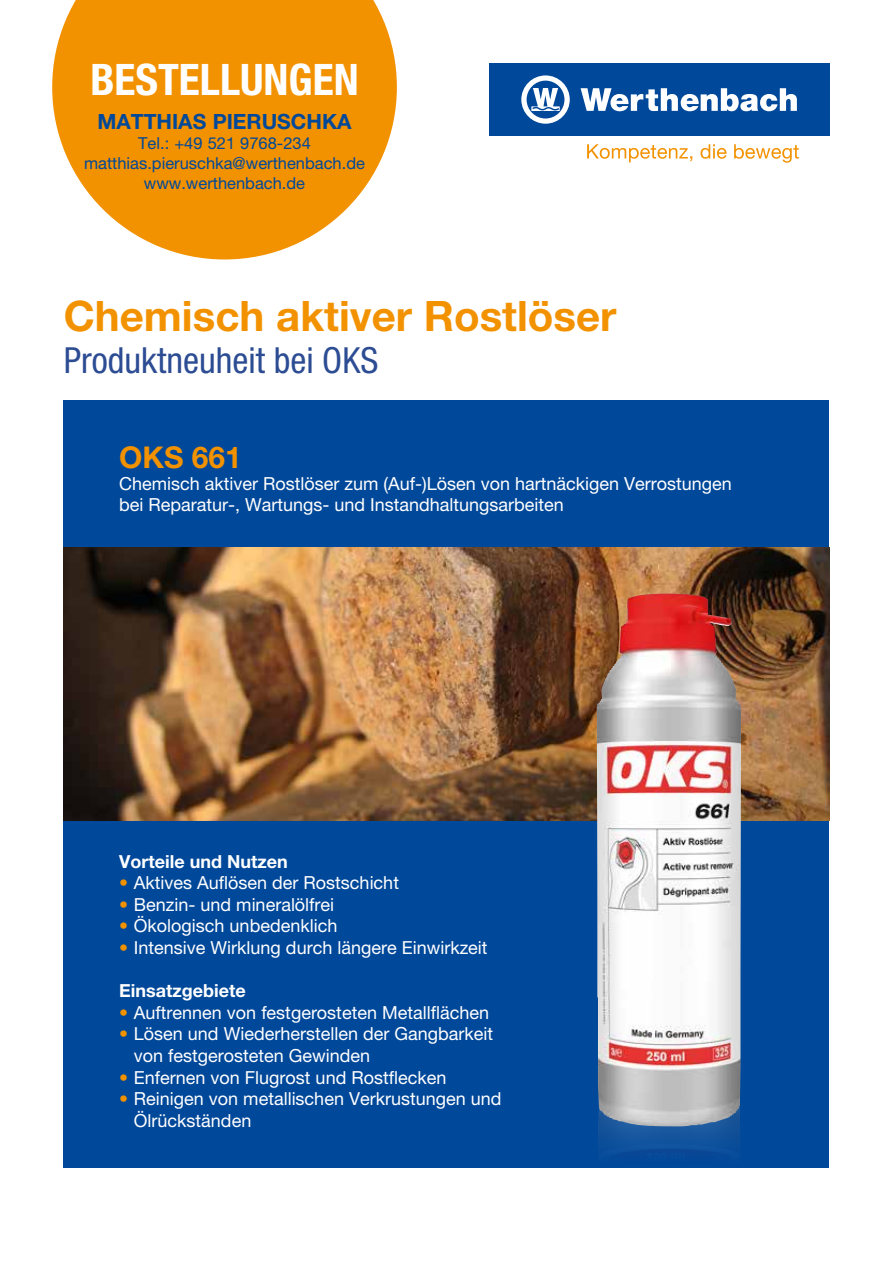
<style>
.page{position:relative;width:893px;height:1263px;background:#fff}
.page>*{position:absolute;margin:0;border:0;box-sizing:border-box;transform-origin:0 0}
.t1{font:700 condensed 43.5px "Helvetica Neue LT Pro";color:#fff}
.t2{font:700 42px "Helvetica Neue LT Pro";color:#f39200}
.t3{font:condensed 36px "Helvetica Neue LT Pro";color:#2c4c93}
.t4{font:700 30px "Helvetica Neue LT Pro";color:#f39200}
.t5{font:700 21px "Helvetica Neue LT Pro";color:#00489a}
.t6{font:18px/21.6px "Helvetica Neue LT Pro";color:#fff}
.t7{font:700 18px "Helvetica Neue LT Pro";color:#fff}
.t8{font:16.5px/19.8px "Helvetica Neue LT Pro";color:#00489a;text-align:center}
.s1{color:#f39200}
</style>
<div class="page">
<div style="left:64px;top:400px;width:765px;height:767px;background:#00489a"></div>
<img style="left:64px;top:547px;width:765px;height:273px">
<svg style="left:52px;top:0;width:345px;height:259px;fill:#f39200"></svg>
<div style="left:489px;top:64px;width:340px;height:72px;background:#00489a"></div>
<svg style="left:521px;top:75px;width:49px;height:49px"></svg>
<svg style="left:581px;top:88px;width:216px;height:23px"></svg>
<svg style="left:587px;top:144px;width:105px;height:18px"></svg>
<svg style="left:700px;top:144px;width:26px;height:15px"></svg>
<svg style="left:734px;top:144px;width:65px;height:19px"></svg>
<img style="left:598px;top:1126px;width:142px;height:28px">
<img style="left:597px;top:593px;width:144px;height:533px">
<h1 class="t1" style="left:90px;top:53px;width:270px">BESTELLUNGEN</h1>
<p class="t5" style="left:97px;top:109px;width:256px">MATTHIAS PIERUSCHKA</p>
<p class="t8" style="left:84px;top:133px;width:282px">Tel.: +49 521 9768-234 matthias.pieruschka@werthenbach.de www.werthenbach.de</p>
<h2 class="t2" style="left:64px;top:290px;width:554px">Chemisch aktiver Rostlöser</h2>
<h3 class="t3" style="left:64px;top:339px;width:316px">Produktneuheit bei OKS</h3>
<h3 class="t4" style="left:119px;top:439px;width:124px">OKS 661</h3>
<p class="t6" style="left:119px;top:472px;width:614px">Chemisch aktiver Rostlöser zum (Auf-)Lösen von hartnäckigen Verrostungen bei Reparatur-, Wartungs- und Instandhaltungsarbeiten</p>
<p class="t7" style="left:119px;top:850px;width:170px">Vorteile und Nutzen</p>
<p class="t6" style="left:119px;top:872px;width:281px"><span class="s1">•</span> Aktives Auflösen der Rostschicht</p>
<p class="t6" style="left:119px;top:893px;width:217px"><span class="s1">•</span> Benzin- und mineralölfrei</p>
<p class="t6" style="left:119px;top:915px;width:220px"><span class="s1">•</span> Ökologisch unbedenklich</p>
<p class="t6" style="left:119px;top:936px;width:370px"><span class="s1">•</span> Intensive Wirklung durch längere Einwirkzeit</p>
<p class="t7" style="left:119px;top:980px;width:128px">Einsatzgebiete</p>
<p class="t6" style="left:119px;top:1001px;width:371px"><span class="s1">•</span> Auftrennen von festgerosteten Metallflächen</p>
<p class="t6" style="left:134px;top:1023px;width:361px;text-indent:-15px"><span class="s1">•</span> Lösen und Wiederherstellen der Gangbarkeit von festgerosteten Gewinden</p>
<p class="t6" style="left:119px;top:1066px;width:329px"><span class="s1">•</span> Enfernen von Flugrost und Rostflecken</p>
<p class="t6" style="left:134px;top:1088px;width:369px;text-indent:-15px"><span class="s1">•</span> Reinigen von metallischen Verkrustungen und<br>Ölrückständen</p>
</div>
